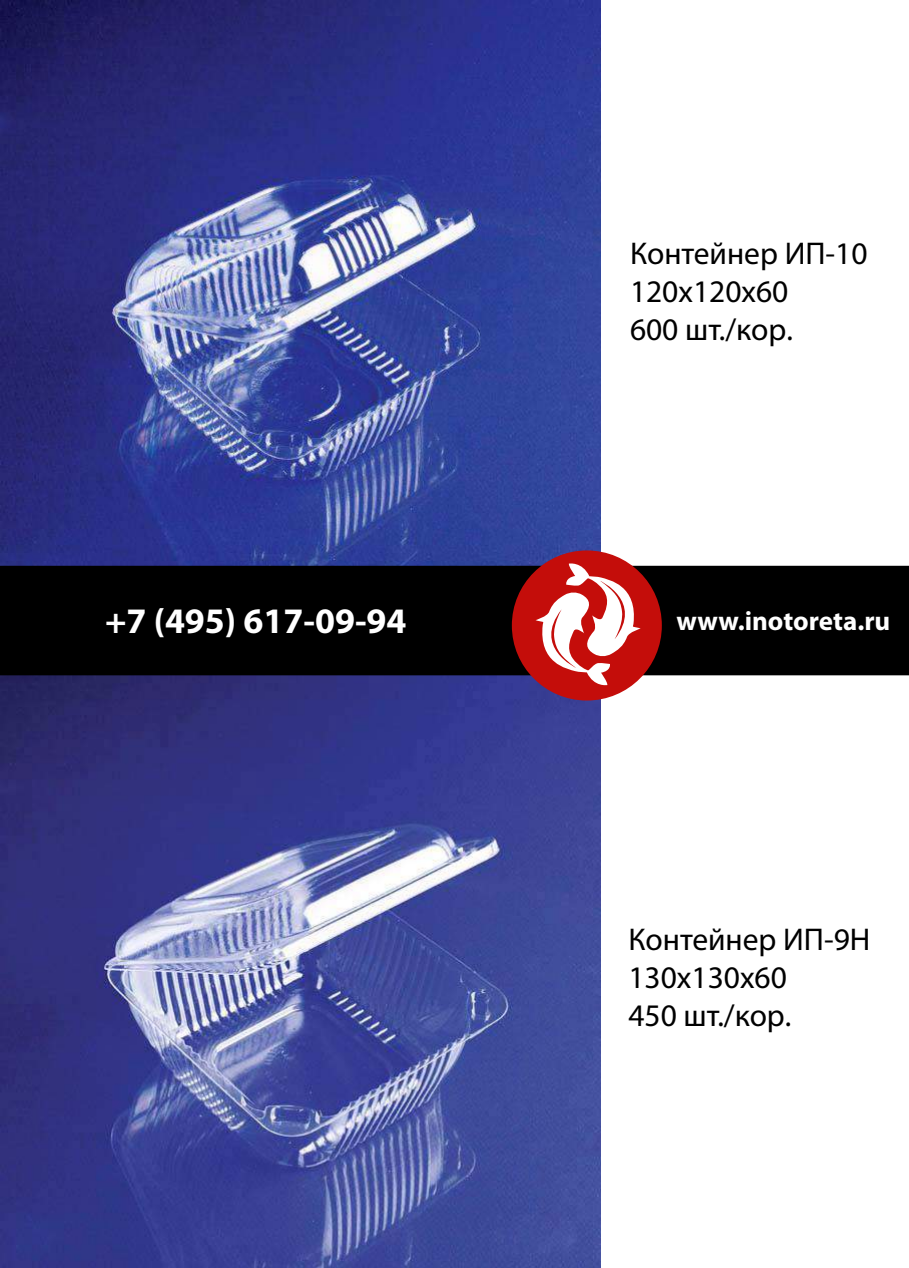
<style>
.page{position:relative;width:909px;height:1268px;background:#fff}
.page>*{position:absolute;margin:0;border:0;box-sizing:border-box;transform-origin:0 0}
.t1{font:700 36px "Myriad Pro";color:#fff}
.t2{font:31.5px/37.8px "Myriad Pro";color:#000}
.t3{font:700 27px "Myriad Pro";color:#fff}
</style>
<div class="page">
<img style="left:0;top:0;width:600px;height:566px">
<img style="left:0;top:675px;width:600px;height:592px">
<div style="left:0;top:566px;width:909px;height:109px;background:#000"></div>
<div style="left:512px;top:550px;width:150px;height:150px;background:#c40d0a;border-radius:50%"></div>
<svg style="left:532px;top:561px;width:112px;height:126px"></svg>
<p class="t2" style="left:630px;top:235px;width:239px">Контейнер ИП-10<br>120х120х60<br>600 шт./кор.</p>
<p class="t1" style="left:105px;top:601px;width:303px">+7 (495) 617-09-94</p>
<p class="t3" style="left:676px;top:606px;width:215px">www.inotoreta.ru</p>
<p class="t2" style="left:628px;top:921px;width:243px">Контейнер ИП-9Н<br>130х130х60<br>450 шт./кор.</p>
</div>
